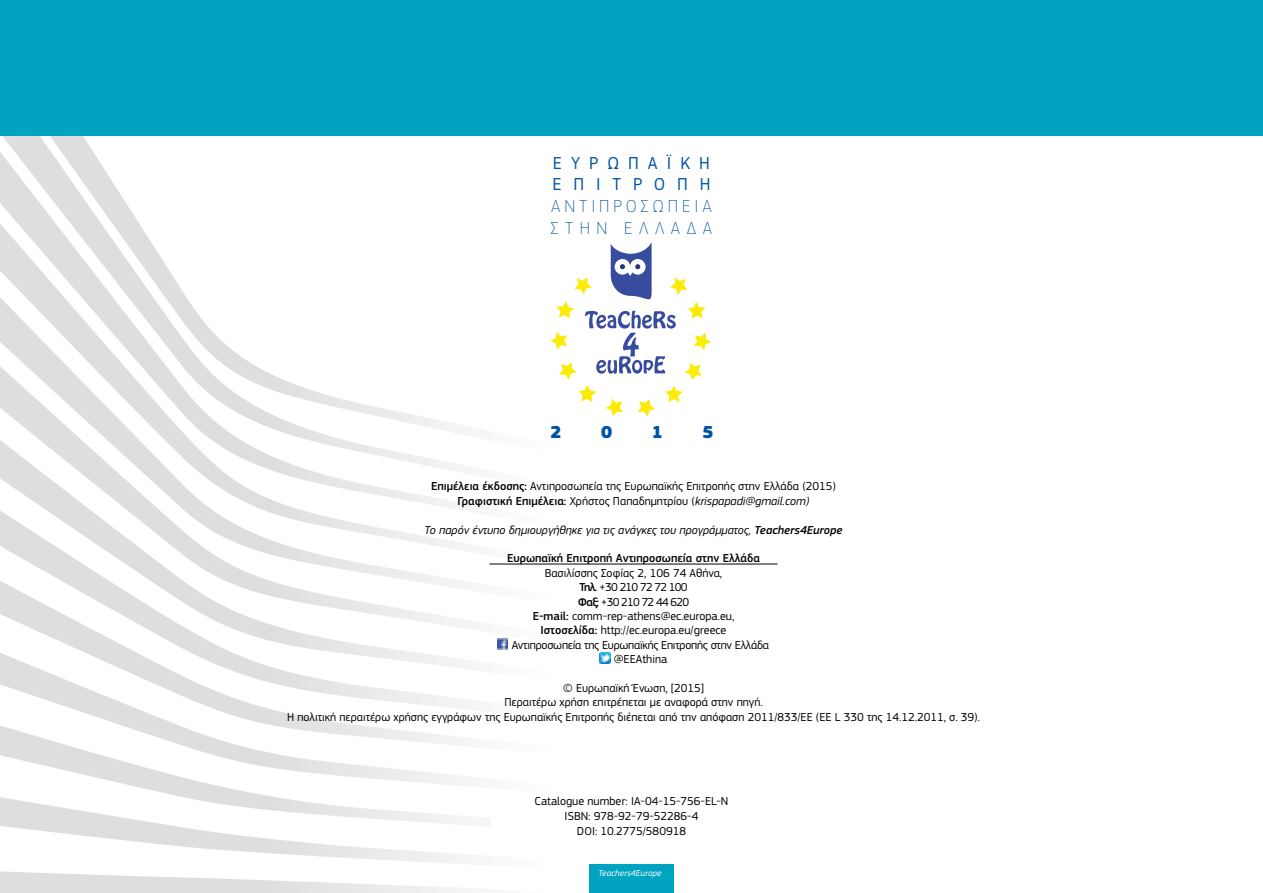
<style>
.page{position:relative;width:1263px;height:893px;background:#fff}
.page>*{position:absolute;margin:0;border:0;box-sizing:border-box;transform-origin:0 0}
.t1{font:100 18px/21.6px "EC Square Sans Pro";letter-spacing:.22em;color:#0054a4}
.t2{font:18px/21.6px "EC Square Sans Pro";letter-spacing:.57em;color:#0054a4}
.t3{font:900 18px "EC Square Sans Pro";color:#0054a4}
.t4{font:12px/14.4px "EC Square Sans Pro";color:#000;text-align:center}
.t5{font:italic 12px "EC Square Sans Pro";color:#000}
.t6{font:12px "EC Square Sans Pro";letter-spacing:-.02em;color:#000}
.t7{font:500 12px "EC Square Sans Pro";color:#000}
.t8{font:12px "EC Square Sans Pro";letter-spacing:-.06em;color:#000}
.t9{font:italic 9px "EC Square Sans Pro";color:#fff}
.s1{font-weight:500}
.s2{font-style:italic}
</style>
<div class="page">
<div style="left:589px;top:865px;width:85px;height:28px;background:#00a3c0"></div>
<svg style="left:0;top:135px;width:552px;height:73px"></svg>
<svg style="left:0;top:208px;width:178px;height:76px;fill:#dddedf"></svg>
<svg style="left:0;top:284px;width:238px;height:71px;fill:#dddedf"></svg>
<svg style="left:0;top:355px;width:552px;height:209px"></svg>
<svg style="left:0;top:430px;width:551px;height:72px"></svg>
<svg style="left:0;top:502px;width:551px;height:72px"></svg>
<svg style="left:0;top:574px;width:498px;height:73px"></svg>
<svg style="left:0;top:647px;width:508px;height:75px"></svg>
<svg style="left:0;top:722px;width:467px;height:73px"></svg>
<svg style="left:0;top:795px;width:467px;height:98px"></svg>
<div style="left:0;top:0;width:1263px;height:135px;background:#00a3c0"></div>
<svg style="left:550px;top:242px;width:161px;height:175px"></svg>
<hr style="left:489px;top:564px;width:288px;height:1px;background:#000">
<svg style="left:498px;top:638px;width:10px;height:11px"></svg>
<svg style="left:600px;top:652px;width:11px;height:11px"></svg>
<h1 class="t2" style="left:552px;top:152px;width:160px">ΕΥΡΩΠΑΪκη<br>ΕΠΙΤΡΟΠΗ</h1>
<h1 class="t1" style="left:551px;top:195px;width:163px">ΑΝΤΙΠΡΟΣΩΠΕΙΑ<br>ΣΤΗΝ ΕΛΛΑΔΑ</h1>
<h1 class="t3" style="left:550px;top:421px;width:13px">2</h1>
<h1 class="t3" style="left:601px;top:421px;width:13px">0</h1>
<h1 class="t3" style="left:652px;top:421px;width:13px">1</h1>
<h1 class="t3" style="left:702px;top:421px;width:13px">5</h1>
<p class="t4" style="left:431px;top:479px;width:406px"><span class="s1">Επιμέλεια έκδοσης:</span> Αντιπροσωπεία της Ευρωπαϊκής Επιτροπής στην Ελλάδα (2015)<br><span class="s1">Γραφιστική Επιμέλεια:</span> Χρήστος Παπαδημητρίου (<span class="s2">krispapadi@gmail.com)</span></p>
<p class="t5" style="left:425px;top:523px;width:419px">Το παρόν έντυπο δημιουργήθηκε για τις ανάγκες του προγράμματος, <span class="s1">Teachers4Europe</span></p>
<p class="t7" style="left:507px;top:551px;width:254px">Ευρωπαϊκή Επιτροπή Aντιπροσωπεία στην Ελλάδα</p>
<p class="t4" style="left:545px;top:566px;width:179px">Βασιλίσσης Σοφίας 2, 106 74 Αθήνα,</p>
<p class="t8" style="left:579px;top:580px;width:109px"><span class="s1">Τηλ.</span> +30 210 72 72 100</p>
<p class="t8" style="left:578px;top:595px;width:113px"><span class="s1">Φαξ:</span> +30 210 72 44 620</p>
<p class="t4" style="left:533px;top:609px;width:203px"><span class="s1">E-mail:</span> comm-rep-athens@ec.europa.eu,</p>
<p class="t4" style="left:540px;top:623px;width:187px"><span class="s1">Ιστοσελίδα:</span> http://ec.europa.eu/greece</p>
<p class="t6" style="left:512px;top:638px;width:259px">Αντιπροσωπεία της Ευρωπαϊκής Επιτροπής στην Ελλάδα</p>
<p class="t4" style="left:614px;top:652px;width:55px">@EEAthina</p>
<p class="t4" style="left:287px;top:681px;width:694px">© Ευρωπαϊκή Ένωση, [2015]<br>Περαιτέρω χρήση επιτρέπεται με αναφορά στην πηγή.<br>Η πολιτική περαιτέρω χρήσης εγγράφων της Ευρωπαϊκής Επιτροπής διέπεται από την απόφαση 2011/833/ΕΕ (ΕΕ L 330 της 14.12.2011, σ. 39).</p>
<p class="t4" style="left:535px;top:794px;width:195px;line-height:15px">Catalogue number: IA-04-15-756-EL-N<br>ISBN: 978-92-79-52286-4<br>DOI: 10.2775/580918</p>
<p class="t9" style="left:598px;top:868px;width:65px">Teachers4Europe</p>
</div>
